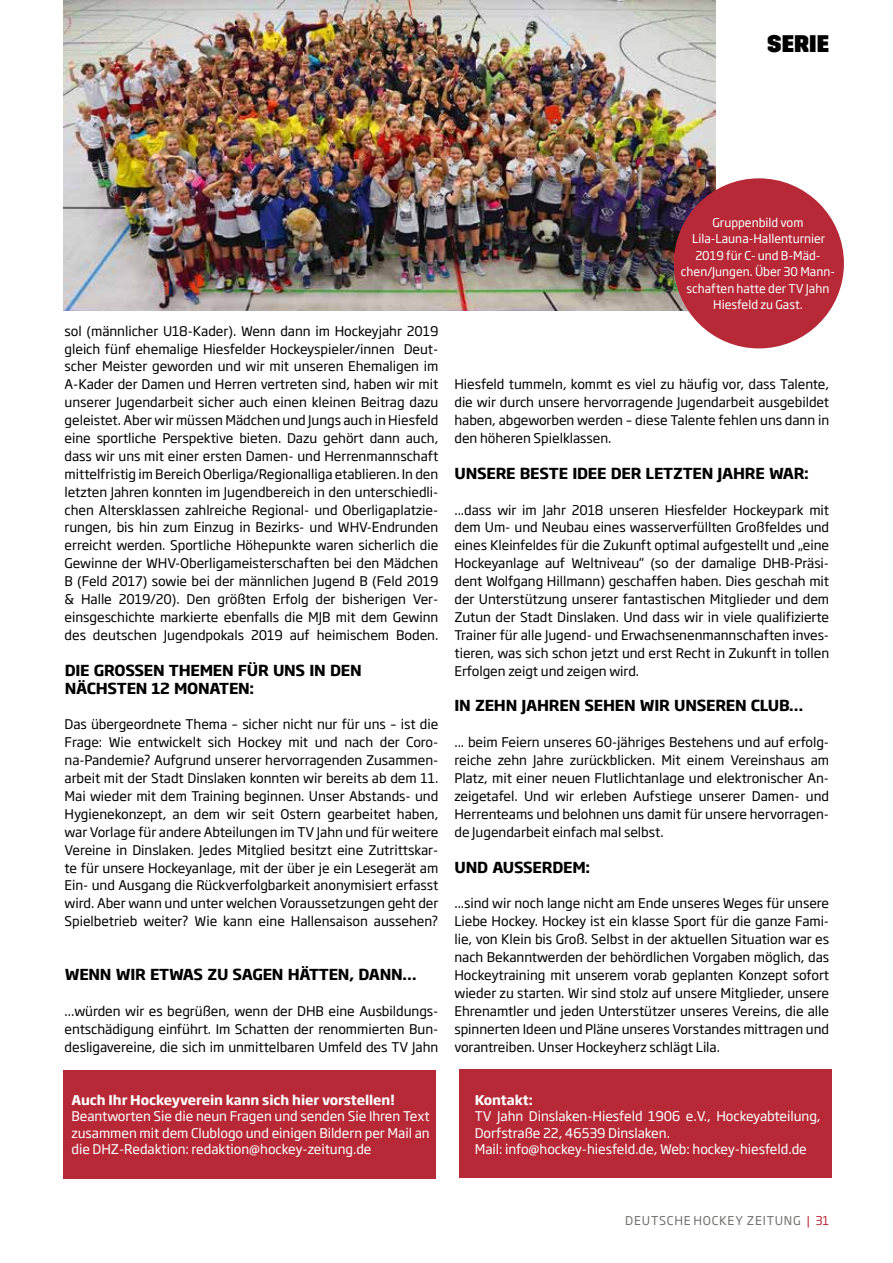
<style>
.page{position:relative;width:893px;height:1263px;background:#fff}
.page>*{position:absolute;margin:0;border:0;box-sizing:border-box;transform-origin:0 0}
.t1{font:800 24px "Trim";color:#000}
.t2{font:700 15px/17.9px "Soho Gothic Std";letter-spacing:-.015em;color:#000}
.t3{font:13.2px/17.9px "Soho Gothic Std";letter-spacing:-.005em;color:#000;text-align:justify}
.t4{font:13.2px/16.5px "Soho Gothic Std";letter-spacing:-.005em;color:#fff}
.t5{font:700 13.2px "Soho Gothic Std";letter-spacing:-.005em;color:#fff}
.t6{font:12px/16.5px "Soho Gothic Std";color:#fff;text-align:center}
.t7{font:12px "Soho Gothic Std";letter-spacing:.065em;color:#6f6f6e}
.s1{color:#b82937}
</style>
<div class="page">
<div style="left:459px;top:1069px;width:372px;height:108px;background:#b82937"></div>
<div style="left:64px;top:1070px;width:372px;height:108px;background:#b82937"></div>
<img style="left:64px;top:0;width:651px;height:310px">
<div style="left:674px;top:178px;width:170px;height:170px;background:#b82937;border-radius:50%"></div>
<h1 class="t1" style="left:767px;top:29px;width:63px">SERIE</h1>
<p class="t3" style="left:65px;top:322px;width:375px">sol (männlicher U18-Kader). Wenn dann im Hockeyjahr 2019 gleich fünf ehemalige Hiesfelder Hockeyspieler/innen Deut&shy;scher Meister geworden und wir mit unseren Ehemaligen im A-Kader der Damen und Herren vertreten sind, haben wir mit unserer Jugendarbeit sicher auch einen kleinen Beitrag dazu geleistet. Aber wir müssen Mädchen und Jungs auch in Hiesfeld eine sportliche Perspektive bieten. Dazu gehört dann auch, dass wir uns mit einer ersten Damen- und Herrenmannschaft mittelfristig im Bereich Oberliga/Regionalliga etablieren. In den letzten Jahren konnten im Jugendbereich in den unterschiedli&shy;chen Altersklassen zahlreiche Regional- und Oberligaplatzie&shy;rungen, bis hin zum Einzug in Bezirks- und WHV-Endrunden erreicht werden. Sportliche Höhepunkte waren sicherlich die Gewinne der WHV-Oberligameisterschaften bei den Mädchen B (Feld 2017) sowie bei der männlichen Jugend B (Feld 2019 &amp; Halle 2019/20). Den größten Erfolg der bisherigen Ver&shy;einsgeschichte markierte ebenfalls die MJB mit dem Gewinn des deutschen Jugendpokals 2019 auf heimischem Boden.</p>
<p class="t2" style="left:65px;top:661px;width:298px">DIE GROSSEN THEMEN FÜR UNS IN DEN<br>NÄCHSTEN 12 MONATEN:</p>
<p class="t3" style="left:65px;top:716px;width:375px">Das übergeordnete Thema – sicher nicht nur für uns – ist die Frage: Wie entwickelt sich Hockey mit und nach der Coro&shy;na-Pandemie? Aufgrund unserer hervorragenden Zusammen&shy;arbeit mit der Stadt Dinslaken konnten wir bereits ab dem 11.<br>Mai wieder mit dem Training beginnen. Unser Abstands- und Hygienekonzept, an dem wir seit Ostern gearbeitet haben, war Vorlage für andere Abteilungen im TV Jahn und für weitere Vereine in Dinslaken. Jedes Mitglied besitzt eine Zutrittskar&shy;te für unsere Hockeyanlage, mit der über je ein Lesegerät am Ein- und Ausgang die Rückverfolgbarkeit anonymisiert erfasst wird. Aber wann und unter welchen Voraussetzungen geht der Spielbetrieb weiter? Wie kann eine Hallensaison aussehen?</p>
<p class="t2" style="left:65px;top:965px;width:354px">WENN WIR ETWAS ZU SAGEN HÄTTEN, DANN…</p>
<p class="t3" style="left:65px;top:1002px;width:375px">...würden wir es begrüßen, wenn der DHB eine Ausbildungs&shy;entschädigung einführt. Im Schatten der renommierten Bun&shy;desligavereine, die sich im unmittelbaren Umfeld des TV Jahn</p>
<p class="t5" style="left:71px;top:1091px;width:325px">Auch Ihr Hockeyverein kann sich hier vorstellen!</p>
<p class="t4" style="left:71px;top:1108px;width:360px;text-align:justify">Beantworten Sie die neun Fragen und senden Sie Ihren Text zusammen mit dem Clublogo und einigen Bildern per Mail an die DHZ-Redaktion: redaktion@hockey-zeitung.de</p>
<p class="t6" style="left:681px;top:214px;width:156px">Gruppenbild vom<br>Lila-Launa-Hallenturnier<br>2019 für C- und B-Mäd&shy;chen/Jungen. Über 30 Mann&shy;schaften hatte der TV Jahn<br>Hiesfeld zu Gast.</p>
<p class="t3" style="left:454px;top:376px;width:376px">Hiesfeld tummeln, kommt es viel zu häufig vor, dass Talente, die wir durch unsere hervorragende Jugendarbeit ausgebildet haben, abgeworben werden – diese Talente fehlen uns dann in den höheren Spielklassen.</p>
<p class="t2" style="left:454px;top:464px;width:356px">UNSERE BESTE IDEE DER LETZTEN JAHRE WAR:</p>
<p class="t3" style="left:454px;top:501px;width:376px">...dass wir im Jahr 2018 unseren Hiesfelder Hockeypark mit dem Um- und Neubau eines wasserverfüllten Großfeldes und eines Kleinfeldes für die Zukunft optimal aufgestellt und „eine Hockeyanlage auf Weltniveau“ (so der damalige DHB-Präsi&shy;dent Wolfgang Hillmann) geschaffen haben. Dies geschah mit der Unterstützung unserer fantastischen Mitglieder und dem Zutun der Stadt Dinslaken. Und dass wir in viele qualifizierte Trainer für alle Jugend- und Erwachsenenmannschaften inves&shy;tieren, was sich schon jetzt und erst Recht in Zukunft in tollen Erfolgen zeigt und zeigen wird.</p>
<p class="t2" style="left:454px;top:697px;width:350px">IN ZEHN JAHREN SEHEN WIR UNSEREN CLUB…</p>
<p class="t3" style="left:454px;top:734px;width:376px">... beim Feiern unseres 60-jähriges Bestehens und auf erfolg&shy;reiche zehn Jahre zurückblicken. Mit einem Vereinshaus am Platz, mit einer neuen Flutlichtanlage und elektronischer An&shy;zeigetafel. Und wir erleben Aufstiege unserer Damen- und Herrenteams und belohnen uns damit für unsere hervorragen&shy;de Jugendarbeit einfach mal selbst.</p>
<p class="t2" style="left:454px;top:858px;width:137px">UND AUSSERDEM:</p>
<p class="t3" style="left:454px;top:895px;width:376px">...sind wir noch lange nicht am Ende unseres Weges für unsere Liebe Hockey. Hockey ist ein klasse Sport für die ganze Fami&shy;lie, von Klein bis Groß. Selbst in der aktuellen Situation war es nach Bekanntwerden der behördlichen Vorgaben möglich, das Hockeytraining mit unserem vorab geplanten Konzept sofort wieder zu starten. Wir sind stolz auf unsere Mitglieder, unsere Ehrenamtler und jeden Unterstützer unseres Vereins, die alle spinnerten Ideen und Pläne unseres Vorstandes mittragen und vorantreiben. Unser Hockeyherz schlägt Lila.</p>
<p class="t5" style="left:475px;top:1091px;width:60px">Kontakt:</p>
<p class="t4" style="left:475px;top:1108px;width:347px">TV Jahn Dinslaken-Hiesfeld 1906 e.V., Hockeyabteilung,<br>Dorfstraße 22, 46539 Dinslaken.<br>Mail: info@hockey-hiesfeld.de, Web: hockey-hiesfeld.de</p>
<p class="t7" style="left:625px;top:1213px;width:205px">DEUTSCHE HOCKEY ZEITUNG <span class="s1">| 31</span></p>
</div>
